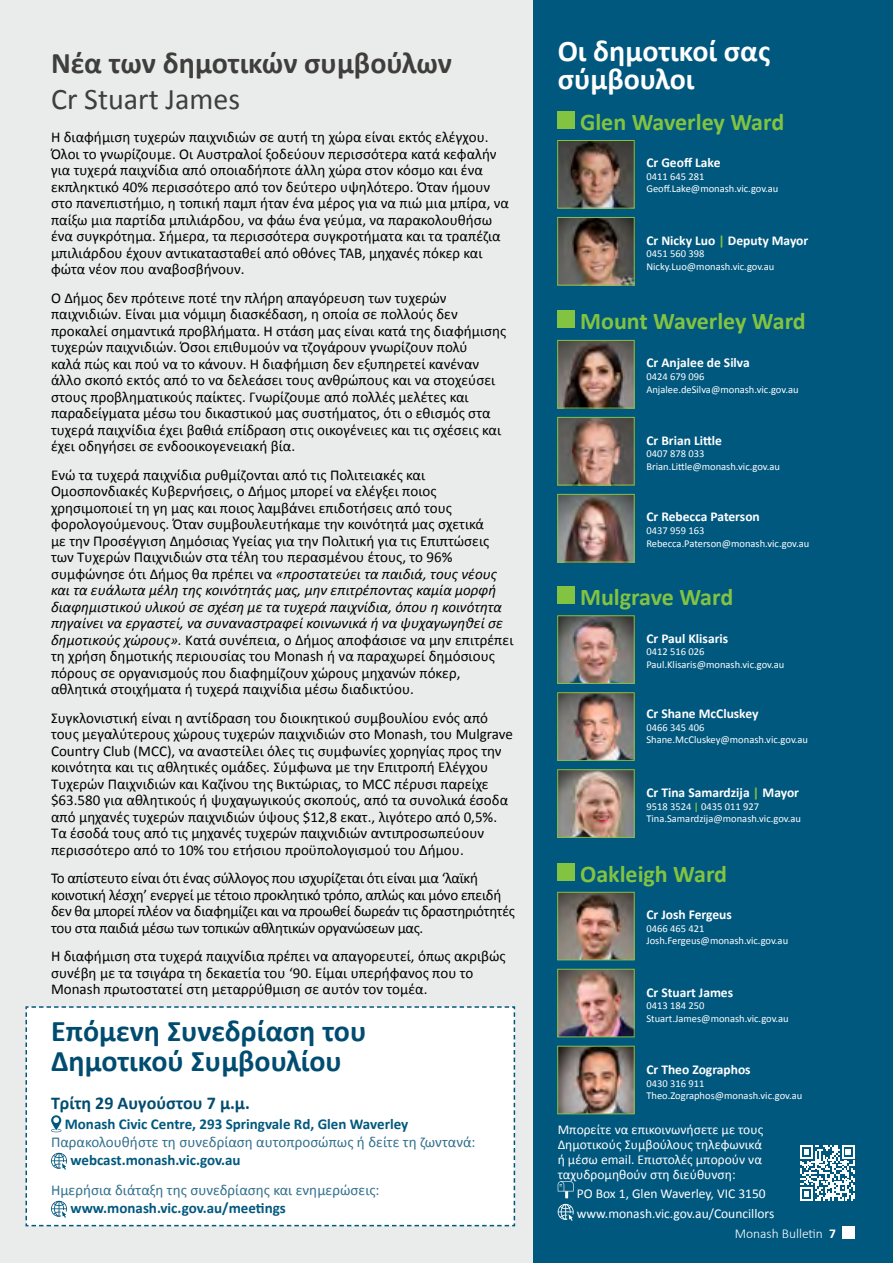
<style>
.page{position:relative;width:893px;height:1263px;background:#eaecec}
.page>*{position:absolute;margin:0;border:0;box-sizing:border-box;transform-origin:0 0}
.t1{font:700 30px/30px "Calibri";color:#004c70}
.Heading{font:700 30px/36px "Calibri";color:#3f3e3d}
.Heading-2{font:700 30px/28.5px "Calibri";color:#fff}
.t2{font:700 24px "Calibri";color:#82c341}
.t3{font:700 18px "Calibri";color:#004c70}
.t4{font:15px/16.5px "Calibri";color:#000}
.t5{font:15px/16.5px "Calibri";letter-spacing:-.02em;color:#000}
.info_link{font:15px/18px "Calibri";color:#33708d}
.Body_text{font:700 15px "Calibri";color:#00587e}
.t6{font:13.5px/15px "Calibri";color:#fff;text-align:justify}
.Body_text-2{font:700 13.5px "Calibri";color:#fff}
.t7{font:300 13.5px "Calibri";color:#fff}
.Body_text-3{font:10.5px "Calibri";color:#fff}
.s1{font-weight:400}
.s2{font-style:italic}
.s3{font-weight:700;color:#00587e}
.s4{color:#82c341}
.s5{font-weight:700;color:#82c341}
.s6{font-weight:700}
</style>
<div class="page">
<div style="left:26px;top:1006px;width:489px;height:220px;background:#fff"></div>
<div style="left:533px;top:0;width:360px;height:1263px;background:#00587e"></div>
<div style="left:558px;top:310px;width:17px;height:17px;background:#82c341"></div>
<img style="left:559px;top:419px;width:73px;height:64px">
<div style="left:557px;top:417px;width:77px;height:68px;border:1px solid #82c341"></div>
<img style="left:559px;top:894px;width:73px;height:64px">
<div style="left:557px;top:892px;width:77px;height:68px;border:1px solid #82c341"></div>
<img style="left:559px;top:342px;width:73px;height:64px">
<div style="left:557px;top:340px;width:77px;height:68px;border:1px solid #82c341"></div>
<img style="left:559px;top:771px;width:73px;height:64px">
<div style="left:557px;top:769px;width:77px;height:68px;border:1px solid #82c341"></div>
<img style="left:559px;top:694px;width:73px;height:64px">
<div style="left:557px;top:692px;width:77px;height:68px;border:1px solid #82c341"></div>
<img style="left:559px;top:496px;width:73px;height:64px">
<div style="left:557px;top:494px;width:77px;height:68px;border:1px solid #82c341"></div>
<img style="left:559px;top:617px;width:73px;height:65px">
<div style="left:557px;top:615px;width:77px;height:69px;border:1px solid #82c341"></div>
<img style="left:559px;top:971px;width:73px;height:64px">
<div style="left:557px;top:969px;width:77px;height:68px;border:1px solid #82c341"></div>
<img style="left:559px;top:219px;width:73px;height:64px">
<div style="left:557px;top:217px;width:77px;height:68px;border:1px solid #82c341"></div>
<img style="left:559px;top:142px;width:73px;height:64px">
<div style="left:557px;top:140px;width:77px;height:68px;border:1px solid #82c341"></div>
<svg style="left:558px;top:1181px;width:16px;height:17px"></svg>
<svg style="left:558px;top:1204px;width:16px;height:17px"></svg>
<div style="left:558px;top:587px;width:17px;height:17px;background:#82c341"></div>
<div style="left:558px;top:864px;width:17px;height:17px;background:#82c341"></div>
<img style="left:559px;top:1048px;width:73px;height:64px">
<div style="left:557px;top:1046px;width:77px;height:68px;border:1px solid #82c341"></div>
<div style="left:558px;top:111px;width:17px;height:17px;background:#82c341"></div>
<svg style="left:800px;top:1145px;width:55px;height:55px"></svg>
<div style="left:842px;top:1226px;width:13px;height:13px;background:#fff"></div>
<p class="Heading" style="left:51px;top:44px;width:402px">Νέα των δημοτικών συμβούλων<br><span class="s1">Cr Stuart James</span></p>
<p class="t4" style="left:51px;top:129px;width:460px">Η διαφήμιση τυχερών παιχνιδιών σε αυτή τη χώρα είναι εκτός ελέγχου.<br>Όλοι το γνωρίζουμε. Οι Αυστραλοί ξοδεύουν περισσότερα κατά κεφαλήν για τυχερά παιχνίδια από οποιαδήποτε άλλη χώρα στον κόσμο και ένα εκπληκτικό 40% περισσότερο από τον δεύτερο υψηλότερο. Όταν ήμουν στο πανεπιστήμιο, η τοπική παμπ ήταν ένα μέρος για να πιώ μια μπίρα, να παίξω μια παρτίδα μπιλιάρδου, να φάω ένα γεύμα, να παρακολουθήσω ένα συγκρότημα. Σήμερα, τα περισσότερα συγκροτήματα και τα τραπέζια μπιλιάρδου έχουν αντικατασταθεί από οθόνες TAB, μηχανές πόκερ και φώτα νέον που αναβοσβήνουν.</p>
<p class="t4" style="left:51px;top:289px;width:457px">Ο Δήμος δεν πρότεινε ποτέ την πλήρη απαγόρευση των τυχερών παιχνιδιών. Είναι μια νόμιμη διασκέδαση, η οποία σε πολλούς δεν προκαλεί σημαντικά προβλήματα. Η στάση μας είναι κατά της διαφήμισης τυχερών παιχνιδιών. Όσοι επιθυμούν να τζογάρουν γνωρίζουν πολύ<br>καλά πώς και πού να το κάνουν. Η διαφήμιση δεν εξυπηρετεί κανέναν άλλο σκοπό εκτός από το να δελεάσει τους ανθρώπους και να στοχεύσει στους προβληματικούς παίκτες. Γνωρίζουμε από πολλές μελέτες και παραδείγματα μέσω του δικαστικού μας συστήματος, ότι ο εθισμός στα τυχερά παιχνίδια έχει βαθιά επίδραση στις οικογένειες και τις σχέσεις και έχει οδηγήσει σε ενδοοικογενειακή βία.</p>
<p class="t4" style="left:51px;top:466px;width:464px">Ενώ τα τυχερά παιχνίδια ρυθμίζονται από τις Πολιτειακές και Ομοσπονδιακές Κυβερνήσεις, ο Δήμος μπορεί να ελέγξει ποιος χρησιμοποιεί τη γη μας και ποιος λαμβάνει επιδοτήσεις από τους φορολογούμενους. Όταν συμβουλευτήκαμε την κοινότητά μας σχετικά<br>με την Προσέγγιση Δημόσιας Υγείας για την Πολιτική για τις Επιπτώσεις των Τυχερών Παιχνιδιών στα τέλη του περασμένου έτους, το 96% συμφώνησε ότι Δήμος θα πρέπει να <span class="s2">«προστατεύει τα παιδιά, τους νέους και τα ευάλωτα μέλη της κοινότητάς μας, μην επιτρέποντας καμία μορφή διαφημιστικού υλικού σε σχέση με τα τυχερά παιχνίδια, όπου η κοινότητα πηγαίνει να εργαστεί, να συναναστραφεί κοινωνικά ή να ψυχαγωγηθεί σε δημοτικούς χώρους».</span> Κατά συνέπεια, ο Δήμος αποφάσισε να μην επιτρέπει τη χρήση δημοτικής περιουσίας του Monash ή να παραχωρεί δημόσιους πόρους σε οργανισμούς που διαφημίζουν χώρους μηχανών πόκερ, αθλητικά στοιχήματα ή τυχερά παιχνίδια μέσω διαδικτύου.</p>
<p class="t4" style="left:51px;top:709px;width:463px">Συγκλονιστική είναι η αντίδραση του διοικητικού συμβουλίου ενός από τους μεγαλύτερους χώρους τυχερών παιχνιδιών στο Monash, του Mulgrave Country Club (MCC), να αναστείλει όλες τις συμφωνίες χορηγίας προς την κοινότητα και τις αθλητικές ομάδες. Σύμφωνα με την Επιτροπή Ελέγχου Τυχερών Παιχνιδιών και Καζίνου της Βικτώριας, το MCC πέρυσι παρείχε $63.580 για αθλητικούς ή ψυχαγωγικούς σκοπούς, από τα συνολικά έσοδα από μηχανές τυχερών παιχνιδιών ύψους $12,8 εκατ., λιγότερο από 0,5%.<br>Τα έσοδά τους από τις μηχανές τυχερών παιχνιδιών αντιπροσωπεύουν περισσότερο από το 10% του ετήσιου προϋπολογισμού του Δήμου.</p>
<p class="t5" style="left:51px;top:870px;width:466px">Το απίστευτο είναι ότι ένας σύλλογος που ισχυρίζεται ότι είναι μια ‘λαϊκή κοινοτική λέσχη’ ενεργεί με τέτοιο προκλητικό τρόπο, απλώς και μόνο επειδή δεν θα μπορεί πλέον να διαφημίζει και να προωθεί δωρεάν τις δραστηριότητές του στα παιδιά μέσω των τοπικών αθλητικών οργανώσεων μας.</p>
<p class="t4" style="left:51px;top:948px;width:456px">Η διαφήμιση στα τυχερά παιχνίδια πρέπει να απαγορευτεί, όπως ακριβώς συνέβη με τα τσιγάρα τη δεκαετία του ‘90. Είμαι υπερήφανος που το<br>Monash πρωτοστατεί στη μεταρρύθμιση σε αυτόν τον τομέα.</p>
<p class="t1" style="left:51px;top:1015px;width:317px">Επόμενη Συνεδρίαση του<br>Δημοτικού Συμβουλίου</p>
<p class="t3" style="left:51px;top:1090px;width:200px">Τρίτη 29 Αυγούστου 7 μ.μ.</p>
<p class="Body_text" style="left:65px;top:1114px;width:345px">Monash Civic Centre, 293 Springvale Rd, Glen Waverley</p>
<p class="info_link" style="left:70px;top:1133px;width:407px;text-indent:-19px">Παρακολουθήστε τη συνεδρίαση αυτοπροσώπως ή δείτε τη ζωντανά: <span class="s3">webcast.monash.vic.gov.au</span></p>
<p class="info_link" style="left:70px;top:1181px;width:311px;text-indent:-19px">Ημερήσια διάταξη της συνεδρίασης και ενημερώσεις: <span class="s3">www.monash.vic.gov.au/meetings</span></p>
<p class="Heading-2" style="left:558px;top:35px;width:214px">Οι δημοτικοί σας σύμβουλοι</p>
<p class="t2" style="left:580px;top:105px;width:206px">Glen Waverley Ward</p>
<p class="Body_text-2" style="left:646px;top:153px;width:76px">Cr Geoff Lake</p>
<p class="Body_text-3" style="left:646px;top:169px;width:59px">0411 645 281</p>
<p class="Body_text-3" style="left:646px;top:182px;width:134px">Geoff.Lake@monash.vic.gov.au</p>
<p class="Body_text-2" style="left:646px;top:231px;width:163px">Cr Nicky Luo <span class="s4">|</span> Deputy Mayor</p>
<p class="Body_text-3" style="left:646px;top:246px;width:59px">0451 560 398</p>
<p class="Body_text-3" style="left:646px;top:259px;width:130px">Nicky.Luo@monash.vic.gov.au</p>
<p class="t2" style="left:580px;top:304px;width:227px">Mount Waverley Ward</p>
<p class="Body_text-2" style="left:646px;top:353px;width:105px">Cr Anjalee de Silva</p>
<p class="Body_text-3" style="left:646px;top:369px;width:59px">0424 679 096</p>
<p class="Body_text-3" style="left:646px;top:382px;width:154px">Anjalee.deSilva@monash.vic.gov.au</p>
<p class="Body_text-2" style="left:646px;top:431px;width:77px">Cr Brian Little</p>
<p class="Body_text-3" style="left:646px;top:446px;width:59px">0407 878 033</p>
<p class="Body_text-3" style="left:646px;top:459px;width:135px">Brian.Little@monash.vic.gov.au</p>
<p class="Body_text-2" style="left:646px;top:507px;width:115px">Cr Rebecca Paterson</p>
<p class="Body_text-3" style="left:646px;top:523px;width:59px">0437 959 163</p>
<p class="Body_text-3" style="left:646px;top:536px;width:164px">Rebecca.Paterson@monash.vic.gov.au</p>
<p class="t2" style="left:580px;top:580px;width:155px">Mulgrave Ward</p>
<p class="Body_text-2" style="left:646px;top:628px;width:83px">Cr Paul Klisaris</p>
<p class="Body_text-3" style="left:646px;top:644px;width:59px">0412 516 026</p>
<p class="Body_text-3" style="left:646px;top:657px;width:139px">Paul.Klisaris@monash.vic.gov.au</p>
<p class="Body_text-2" style="left:646px;top:704px;width:114px">Cr Shane McCluskey</p>
<p class="Body_text-3" style="left:646px;top:720px;width:59px">0466 345 406</p>
<p class="Body_text-3" style="left:646px;top:732px;width:163px">Shane.McCluskey@monash.vic.gov.au</p>
<p class="Body_text-2" style="left:646px;top:783px;width:154px">Cr Tina Samardzija <span class="s4">|</span> Mayor</p>
<p class="Body_text-3" style="left:646px;top:799px;width:114px">9518 3524 <span class="s5">|</span> 0435 011 927</p>
<p class="Body_text-3" style="left:646px;top:811px;width:156px">Tina.Samardzija@monash.vic.gov.au</p>
<p class="t2" style="left:580px;top:857px;width:149px">Oakleigh Ward</p>
<p class="Body_text-2" style="left:646px;top:905px;width:87px">Cr Josh Fergeus</p>
<p class="Body_text-3" style="left:646px;top:921px;width:59px">0466 465 421</p>
<p class="Body_text-3" style="left:646px;top:934px;width:143px">Josh.Fergeus@monash.vic.gov.au</p>
<p class="Body_text-2" style="left:646px;top:983px;width:88px">Cr Stuart James</p>
<p class="Body_text-3" style="left:646px;top:998px;width:59px">0413 184 250</p>
<p class="Body_text-3" style="left:646px;top:1011px;width:144px">Stuart.James@monash.vic.gov.au</p>
<p class="Body_text-2" style="left:646px;top:1060px;width:106px">Cr Theo Zographos</p>
<p class="Body_text-3" style="left:646px;top:1076px;width:59px">0430 316 911</p>
<p class="Body_text-3" style="left:646px;top:1088px;width:157px">Theo.Zographos@monash.vic.gov.au</p>
<p class="t6" style="left:558px;top:1121px;width:207px">Μπορείτε να επικοινωνήσετε με τους Δημοτικούς Συμβούλους τηλεφωνικά ή μέσω email. Επιστολές μπορούν να ταχυδρομηθούν στη διεύθυνση:</p>
<p class="t6" style="left:577px;top:1184px;width:199px;line-height:19.5px">PO Box 1, Glen Waverley, VIC 3150 www.monash.vic.gov.au/Councillors</p>
<p class="t7" style="left:735px;top:1225px;width:103px">Monash Bulletin <span class="s6">7</span></p>
</div>
